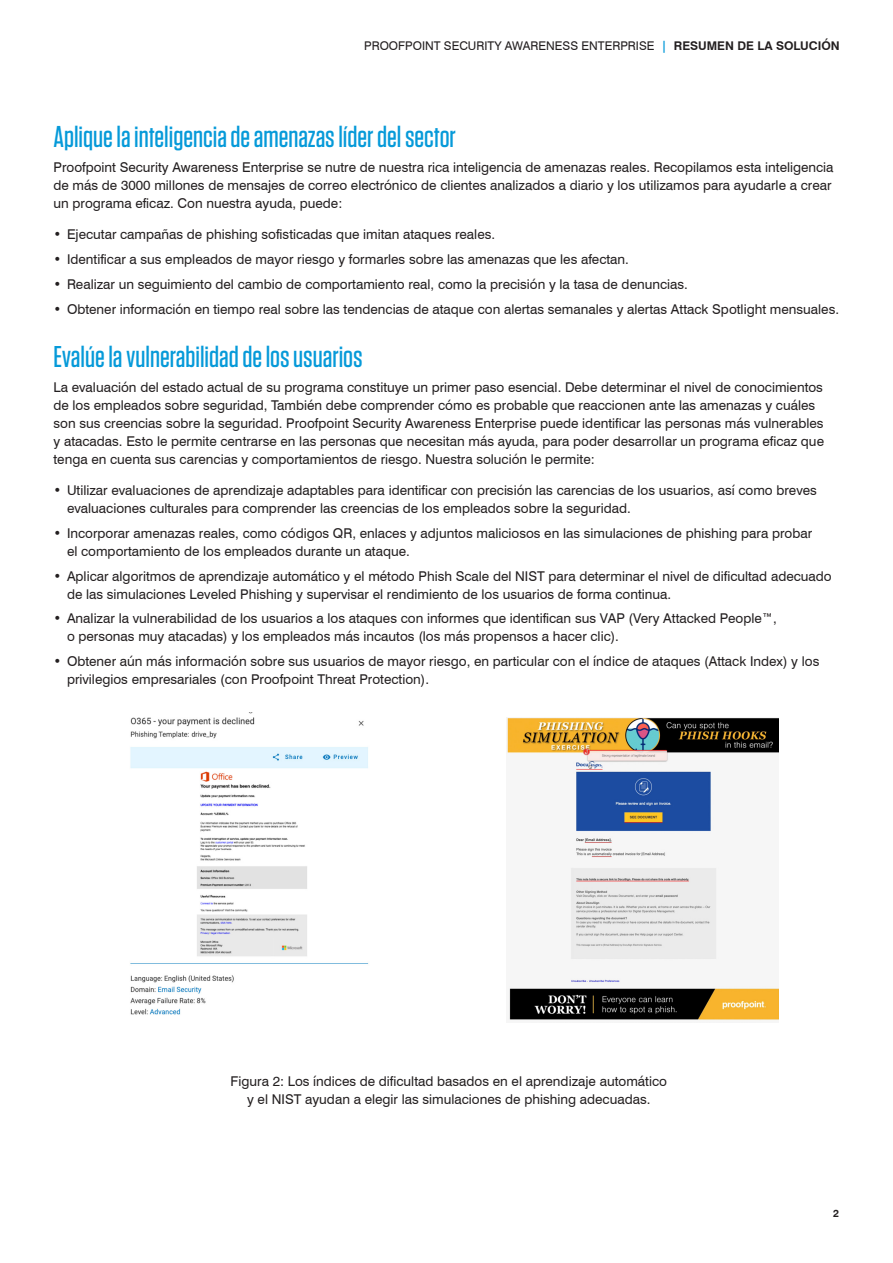
<style>
.page{position:relative;width:893px;height:1263px;background:#fff}
.page>*{position:absolute;margin:0;border:0;box-sizing:border-box;transform-origin:0 0}
.t1{font:500 30px "Tungsten";color:#069ad9}
.t2{font:13.5px/18px "Swiss 721 BT";color:#231f20}
.t3{font:12px "Swiss 721 BT";color:#231f20}
.t4{font:700 10.5px "Swiss 721 BT";color:#231f20}
.s1{font-weight:700;color:#069ad9}
.s2{font-weight:700}
</style>
<div class="page">
<img style="left:130px;top:713px;width:239px;height:302px">
<img style="left:507px;top:717px;width:271px;height:304px">
<p class="t3" style="left:364px;top:38px;width:477px">PROOFPOINT SECURITY AWARENESS ENTERPRISE <span class="s1">|</span> <span class="s2">RESUMEN DE LA SOLUCIÓN</span></p>
<h1 class="t1" style="left:53px;top:121px;width:404px">Aplique la inteligencia de amenazas líder del sector</h1>
<p class="t2" style="left:53px;top:158px;width:782px">Proofpoint Security Awareness Enterprise se nutre de nuestra rica inteligencia de amenazas reales. Recopilamos esta inteligencia de más de 3000 millones de mensajes de correo electrónico de clientes analizados a diario y los utilizamos para ayudarle a crear un programa eficaz. Con nuestra ayuda, puede:</p>
<p class="t2" style="left:53px;top:226px;width:443px">• Ejecutar campañas de phishing sofisticadas que imitan ataques reales.</p>
<p class="t2" style="left:53px;top:250px;width:577px">• Identificar a sus empleados de mayor riesgo y formarles sobre las amenazas que les afectan.</p>
<p class="t2" style="left:53px;top:275px;width:636px">• Realizar un seguimiento del cambio de comportamiento real, como la precisión y la tasa de denuncias.</p>
<p class="t2" style="left:53px;top:300px;width:787px">• Obtener información en tiempo real sobre las tendencias de ataque con alertas semanales y alertas Attack Spotlight mensuales.</p>
<h1 class="t1" style="left:53px;top:341px;width:311px">Evalúe la vulnerabilidad de los usuarios</h1>
<p class="t2" style="left:53px;top:378px;width:772px">La evaluación del estado actual de su programa constituye un primer paso esencial. Debe determinar el nivel de conocimientos de los empleados sobre seguridad, También debe comprender cómo es probable que reaccionen ante las amenazas y cuáles son sus creencias sobre la seguridad. Proofpoint Security Awareness Enterprise puede identificar las personas más vulnerables y atacadas. Esto le permite centrarse en las personas que necesitan más ayuda, para poder desarrollar un programa eficaz que tenga en cuenta sus carencias y comportamientos de riesgo. Nuestra solución le permite:</p>
<p class="t2" style="left:67px;top:481px;width:751px;text-indent:-14px">• Utilizar evaluaciones de aprendizaje adaptables para identificar con precisión las carencias de los usuarios, así como breves evaluaciones culturales para comprender las creencias de los empleados sobre la seguridad.</p>
<p class="t2" style="left:67px;top:524px;width:747px;text-indent:-14px">• Incorporar amenazas reales, como códigos QR, enlaces y adjuntos maliciosos en las simulaciones de phishing para probar el comportamiento de los empleados durante un ataque.</p>
<p class="t2" style="left:67px;top:567px;width:766px;text-indent:-14px">• Aplicar algoritmos de aprendizaje automático y el método Phish Scale del NIST para determinar el nivel de dificultad adecuado de las simulaciones Leveled Phishing y supervisar el rendimiento de los usuarios de forma continua.</p>
<p class="t2" style="left:67px;top:609px;width:711px;text-indent:-14px">• Analizar la vulnerabilidad de los usuarios a los ataques con informes que identifican sus VAP (Very Attacked People™, o personas muy atacadas) y los empleados más incautos (los más propensos a hacer clic).</p>
<p class="t2" style="left:67px;top:652px;width:754px;text-indent:-14px">• Obtener aún más información sobre sus usuarios de mayor riesgo, en particular con el índice de ataques (Attack Index) y los privilegios empresariales (con Proofpoint Threat Protection).</p>
<p class="t2" style="left:231px;top:1072px;width:438px;text-align:center">Figura 2: Los índices de dificultad basados en el aprendizaje automático y el NIST ayudan a elegir las simulaciones de phishing adecuadas.</p>
<p class="t4" style="left:833px;top:1207px;width:7px">2</p>
</div>
